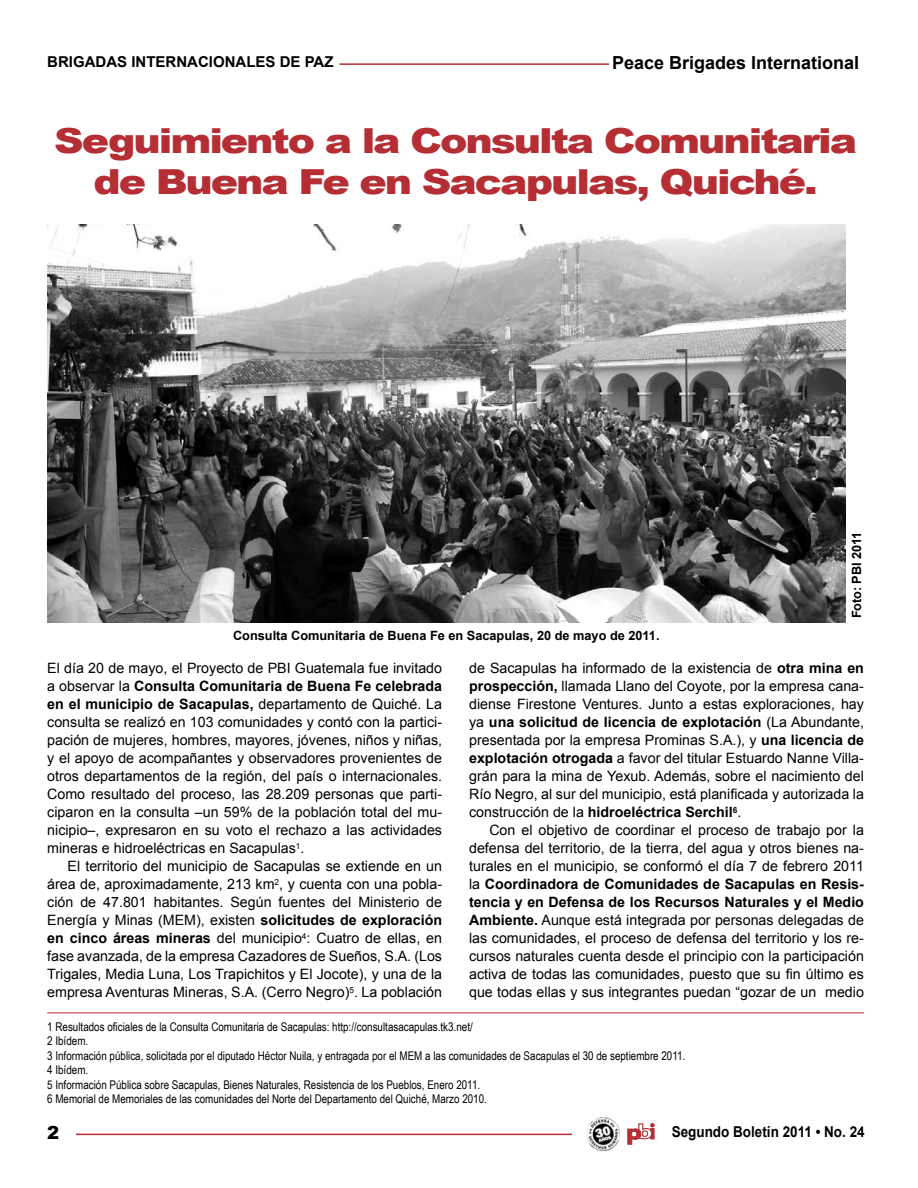
<style>
.page{position:relative;width:918px;height:1188px;background:#fff}
.page>*{position:absolute;margin:0;border:0;box-sizing:border-box;transform-origin:0 0}
.t1{font:900 34.5px/41.4px "Arial";letter-spacing:-.05em;color:#b42e34;text-align:center;scale:1.19 1}
.t2{font:700 18px "Arial";color:#000}
.t3{font:700 15px "Arial";color:#000}
.t4{font:700 15px "Arial";color:#000;scale:.9 1}
.t5{font:14.25px/18px "Arial";color:#000;text-align:justify}
.t6{font:700 12.75px "Arial";color:#000}
.t7{font:12px/14.4px "Arial Narrow";color:#000}
.s1{font-weight:700}
</style>
<div class="page">
<hr style="left:339px;top:63px;width:270px;height:2px;background:#b42e34">
<hr style="left:76px;top:1134px;width:496px;height:1px;background:#b42e34">
<svg style="left:627px;top:1123px;width:27px;height:22px"></svg>
<img style="left:586px;top:1117px;width:35px;height:34px">
<img style="left:47px;top:225px;width:798px;height:397px">
<hr style="left:47px;top:1012px;width:817px;height:1px;background:#b42e34">
<p class="t3" style="left:47px;top:54px;width:288px">BRIGADAS INTERNACIONALES DE PAZ</p>
<p class="t2" style="left:612px;top:53px;width:249px">Peace Brigades International</p>
<h1 class="t1" style="left:54px;top:120px;width:676px">Seguimiento a la Consulta Comunitaria de Buena Fe en Sacapulas, Quiché.</h1>
<p class="t6" style="left:233px;top:629px;width:428px">Consulta Comunitaria de Buena Fe en Sacapulas, 20 de mayo de 2011.</p>
<p class="t6" style="left:850px;top:618px;width:88px;rotate:-90deg">Foto: PBI 2011</p>
<p class="t5" style="left:47px;top:659px;width:396px">El día 20 de mayo, el Proyecto de PBI Guatemala fue invitado a observar la <span class="s1">Consulta Comunitaria de Buena Fe celebrada en el municipio de Sacapulas,</span> departamento de Quiché. La consulta se realizó en 103 comunidades y contó con la partici&shy;pación de mujeres, hombres, mayores, jóvenes, niños y niñas, y el apoyo de acompañantes y observadores provenientes de otros departamentos de la región, del país o internacionales.<br>Como resultado del proceso, las 28.209 personas que parti&shy;ciparon en la consulta –un 59% de la población total del mu&shy;nicipio–, expresaron en su voto el rechazo a las actividades mineras e hidroeléctricas en Sacapulas<sup>1</sup>.</p>
<p class="t5" style="left:47px;top:857px;width:396px;text-indent:20px">El territorio del municipio de Sacapulas se extiende en un área de, aproximadamente, 213 km<sup>2</sup>, y cuenta con una pobla&shy;ción de 47.801 habitantes. Según fuentes del Ministerio de Energía y Minas (MEM), existen <span class="s1">solicitudes de exploración en cinco áreas mineras</span> del municipio<sup>4</sup>: Cuatro de ellas, en fase avanzada, de la empresa Cazadores de Sueños, S.A. (Los Trigales, Media Luna, Los Trapichitos y El Jocote), y una de la empresa Aventuras Mineras, S.A. (Cerro Negro)<sup>5</sup>. La población</p>
<p class="t5" style="left:469px;top:659px;width:396px">de Sacapulas ha informado de la existencia de <span class="s1">otra mina en prospección,</span> llamada Llano del Coyote, por la empresa cana&shy;diense Firestone Ventures. Junto a estas exploraciones, hay ya <span class="s1">una solicitud de licencia de explotación</span> (La Abundante, presentada por la empresa Prominas S.A.), y <span class="s1">una licencia de explotación otrogada</span> a favor del titular Estuardo Nanne Villa&shy;grán para la mina de Yexub. Además, sobre el nacimiento del Río Negro, al sur del municipio, está planificada y autorizada la construcción de la <span class="s1">hidroeléctrica Serchil</span><sup>6</sup>.</p>
<p class="t5" style="left:469px;top:821px;width:396px;text-indent:20px">Con el objetivo de coordinar el proceso de trabajo por la defensa del territorio, de la tierra, del agua y otros bienes na&shy;turales en el municipio, se conformó el día 7 de febrero 2011 la <span class="s1">Coordinadora de Comunidades de Sacapulas en Resis&shy;tencia y en Defensa de los Recursos Naturales y el Medio Ambiente.</span> Aunque está integrada por personas delegadas de las comunidades, el proceso de defensa del territorio y los re&shy;cursos naturales cuenta desde el principio con la participación activa de todas las comunidades, puesto que su fin último es que todas ellas y sus integrantes puedan “gozar de un medio</p>
<p class="t7" style="left:47px;top:1020px;width:640px">1 Resultados oficiales de la Consulta Comunitaria de Sacapulas: http://consultasacapulas.tk3.net/<br>2 Ibídem.<br>3 Información pública, solicitada por el diputado Héctor Nuila, y entragada por el MEM a las comunidades de Sacapulas el 30 de septiembre 2011.<br>4 Ibídem.<br>5 Información Pública sobre Sacapulas, Bienes Naturales, Resistencia de los Pueblos, Enero 2011.<br>6 Memorial de Memoriales de las comunidades del Norte del Departamento del Quiché, Marzo 2010.</p>
<p class="t4" style="left:672px;top:1124px;width:216px">Segundo Boletín 2011 • No. 24</p>
</div>
